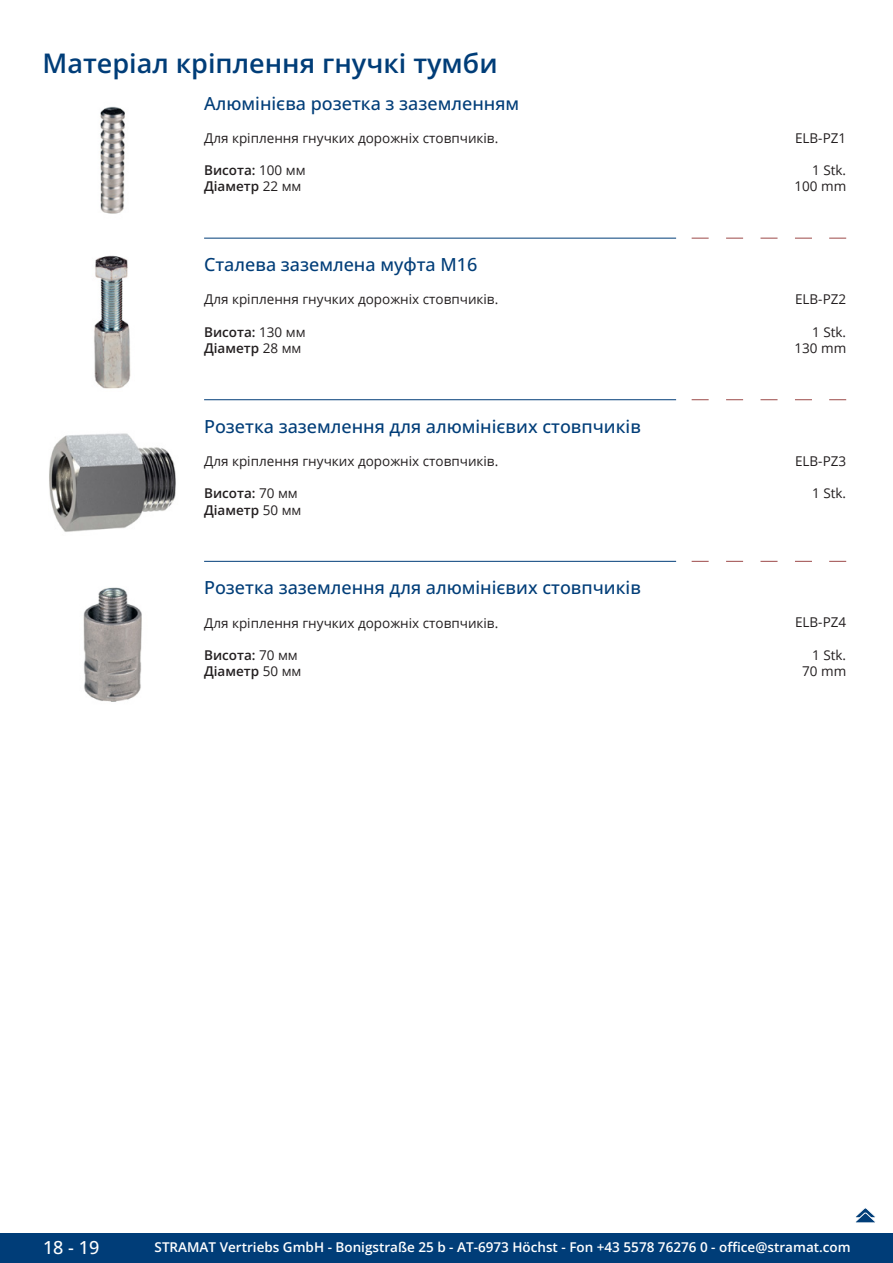
<style>
.page{position:relative;width:893px;height:1263px;background:#fff}
.page>*{position:absolute;margin:0;border:0;box-sizing:border-box;transform-origin:0 0}
.GruppeName{font:600 27px "Open Sans";color:#003d78}
.ArtikelName{font:500 18px "Open Sans";color:#003d78}
.t1{font:500 18px "Open Sans";color:#fff}
.Beschreibung{font:13.5px "Open Sans";color:#231f20}
.Beschreibung-2{font:600 13.5px/16.2px "Open Sans";color:#231f20}
.t2{font:600 13.5px "Open Sans";color:#fff}
.ArtikelNummer{font:13.5px "Open Sans";color:#231f20}
.s1{font-weight:400}
</style>
<div class="page">
<div style="left:0;top:1233px;width:893px;height:30px;background:#003d78"></div>
<img style="left:100px;top:106px;width:25px;height:108px">
<img style="left:94px;top:255px;width:37px;height:134px">
<svg style="left:692px;top:238px;width:17px;height:1px"></svg>
<svg style="left:726px;top:238px;width:17px;height:1px"></svg>
<svg style="left:760px;top:238px;width:17px;height:1px"></svg>
<svg style="left:795px;top:238px;width:17px;height:1px"></svg>
<svg style="left:829px;top:238px;width:17px;height:1px"></svg>
<hr style="left:204px;top:238px;width:472px;height:1px;background:#003d78">
<img style="left:49px;top:433px;width:127px;height:99px">
<svg style="left:692px;top:399px;width:17px;height:1px"></svg>
<svg style="left:726px;top:399px;width:17px;height:1px"></svg>
<svg style="left:760px;top:399px;width:17px;height:1px"></svg>
<svg style="left:795px;top:399px;width:17px;height:1px"></svg>
<svg style="left:829px;top:399px;width:17px;height:1px"></svg>
<hr style="left:204px;top:399px;width:472px;height:1px;background:#003d78">
<img style="left:83px;top:587px;width:59px;height:115px">
<svg style="left:692px;top:561px;width:17px;height:1px"></svg>
<svg style="left:726px;top:561px;width:17px;height:1px"></svg>
<svg style="left:760px;top:561px;width:17px;height:1px"></svg>
<svg style="left:795px;top:561px;width:17px;height:1px"></svg>
<svg style="left:829px;top:561px;width:17px;height:1px"></svg>
<hr style="left:204px;top:561px;width:472px;height:1px;background:#003d78">
<svg style="left:855px;top:1208px;width:21px;height:15px"></svg>
<p class="GruppeName" style="left:43px;top:44px;width:457px">Матеріал кріплення гнучкі тумби</p>
<p class="ArtikelName" style="left:204px;top:91px;width:317px">Алюмінієва розетка з заземленням</p>
<p class="Beschreibung" style="left:204px;top:129px;width:296px">Для кріплення гнучких дорожніх стовпчиків.</p>
<p class="Beschreibung-2" style="left:204px;top:162px;width:103px">Висота: <span class="s1">100 мм<br></span>Діаметр <span class="s1">22 мм</span></p>
<p class="ArtikelName" style="left:204px;top:252px;width:275px">Сталева заземлена муфта M16</p>
<p class="Beschreibung" style="left:204px;top:290px;width:296px">Для кріплення гнучких дорожніх стовпчиків.</p>
<p class="Beschreibung-2" style="left:204px;top:323px;width:103px">Висота: <span class="s1">130 мм<br></span>Діаметр <span class="s1">28 мм</span></p>
<p class="ArtikelName" style="left:204px;top:414px;width:438px">Розетка заземлення для алюмінієвих стовпчиків</p>
<p class="Beschreibung" style="left:204px;top:452px;width:296px">Для кріплення гнучких дорожніх стовпчиків.</p>
<p class="Beschreibung-2" style="left:204px;top:485px;width:99px">Висота: <span class="s1">70 мм<br></span>Діаметр <span class="s1">50 мм</span></p>
<p class="ArtikelName" style="left:204px;top:575px;width:438px">Розетка заземлення для алюмінієвих стовпчиків</p>
<p class="Beschreibung" style="left:204px;top:613px;width:296px">Для кріплення гнучких дорожніх стовпчиків.</p>
<p class="Beschreibung-2" style="left:204px;top:647px;width:99px">Висота: <span class="s1">70 мм<br></span>Діаметр <span class="s1">50 мм</span></p>
<p class="ArtikelNummer" style="left:795px;top:128px;width:53px">ELB-PZ1</p>
<p class="ArtikelNummer" style="left:812px;top:161px;width:36px">1 Stk.</p>
<p class="ArtikelNummer" style="left:794px;top:177px;width:53px">100 mm</p>
<p class="ArtikelNummer" style="left:795px;top:290px;width:53px">ELB-PZ2</p>
<p class="ArtikelNummer" style="left:812px;top:322px;width:36px">1 Stk.</p>
<p class="ArtikelNummer" style="left:794px;top:339px;width:53px">130 mm</p>
<p class="ArtikelNummer" style="left:795px;top:452px;width:53px">ELB-PZ3</p>
<p class="ArtikelNummer" style="left:812px;top:484px;width:36px">1 Stk.</p>
<p class="ArtikelNummer" style="left:795px;top:613px;width:53px">ELB-PZ4</p>
<p class="ArtikelNummer" style="left:812px;top:646px;width:36px">1 Stk.</p>
<p class="ArtikelNummer" style="left:802px;top:662px;width:46px">70 mm</p>
<h2 class="t1" style="left:43px;top:1234px;width:58px">18 - 19</h2>
<p class="t2" style="left:155px;top:1238px;width:698px">STRAMAT Vertriebs GmbH - Bonigstraße 25 b - AT-6973 Höchst - Fon +43 5578 76276 0 - office@stramat.com</p>
</div>
